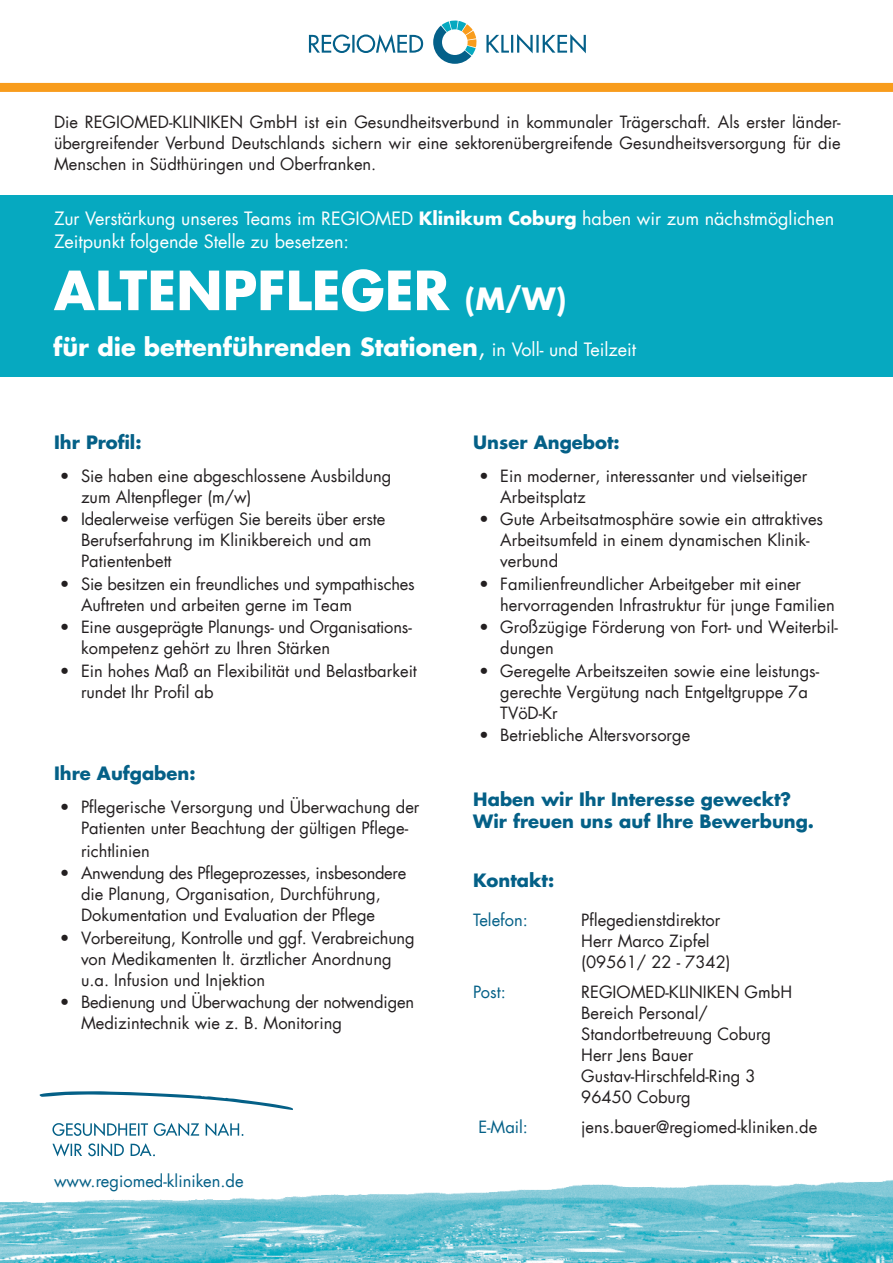
<style>
.page{position:relative;width:893px;height:1263px;background:#fff}
.page>*{position:absolute;margin:0;border:0;box-sizing:border-box;transform-origin:0 0}
.t1{font:700 52.5px "Futura Com";color:#fff}
.t2{font:700 24px "Futura Com";color:#fff}
.t3{font:18px/22.5px "Futura Com";color:#fff}
.t4{font:700 18px/22.5px "Futura Com";color:#046087}
.t5{font:16.5px/21px "Futura Com";color:#231f20}
.t6{font:16.5px "Futura Com";color:#046087}
.s1{font-weight:700}
.s2{font-size:30px}
.s3{font-weight:500}
.s4{font-weight:400;font-size:18px}
</style>
<div class="page">
<img style="left:0;top:1134px;width:893px;height:129px">
<svg style="left:433px;top:20px;width:44px;height:44px"></svg>
<svg style="left:309px;top:34px;width:114px;height:19px"></svg>
<svg style="left:486px;top:34px;width:100px;height:19px"></svg>
<div style="left:0;top:83px;width:893px;height:9px;background:#f89c1c"></div>
<svg style="left:52px;top:1123px;width:191px;height:13px"></svg>
<svg style="left:52px;top:1143px;width:103px;height:13px"></svg>
<svg style="left:39px;top:1091px;width:254px;height:19px"></svg>
<div style="left:0;top:196px;width:893px;height:181px;background:#06a9c0"></div>
<p class="t5" style="left:54px;top:112px;width:788px;text-align:justify">Die REGIOMED-KLINIKEN GmbH ist ein Gesundheitsverbund in kommunaler Trägerschaft. Als erster länder&shy;übergreifender Verbund Deutschlands sichern wir eine sektorenübergreifende Gesundheitsversorgung für die Menschen in Südthüringen und Oberfranken.</p>
<p class="t3" style="left:54px;top:207px;width:782px">Zur Verstärkung unseres Teams im REGIOMED <span class="s1">Klinikum Coburg</span> haben wir zum nächstmöglichen<br>Zeitpunkt folgende Stelle zu besetzen:</p>
<h1 class="t1" style="left:54px;top:250px;width:514px">ALTENPFLEGER <span class="s2">(M/W)</span></h1>
<h2 class="t2" style="left:53px;top:329px;width:585px">für die bettenführenden Stationen<span class="s3">,</span> <span class="s4">in Voll- und Teilzeit</span></h2>
<p class="t4" style="left:54px;top:430px;width:89px">Ihr Profil:</p>
<p class="t5" style="left:81px;top:465px;width:312px;text-indent:-21px">• Sie haben eine abgeschlossene Ausbildung zum Altenpfleger (m/w)</p>
<p class="t5" style="left:81px;top:508px;width:306px;text-indent:-21px">• Idealerweise verfügen Sie bereits über erste<br>Berufserfahrung im Klinikbereich und am<br>Patientenbett</p>
<p class="t5" style="left:81px;top:573px;width:335px;text-indent:-21px">• Sie besitzen ein freundliches und sympathisches<br>Auftreten und arbeiten gerne im Team</p>
<p class="t5" style="left:81px;top:616px;width:332px;text-indent:-21px">• Eine ausgeprägte Planungs- und Organisations&shy;kompetenz gehört zu Ihren Stärken</p>
<p class="t5" style="left:81px;top:660px;width:337px;text-indent:-21px">• Ein hohes Maß an Flexibilität und Belastbarkeit rundet Ihr Profil ab</p>
<p class="t4" style="left:54px;top:762px;width:143px">Ihre Aufgaben:</p>
<p class="t5" style="left:81px;top:796px;width:340px;text-indent:-21px">• Pflegerische Versorgung und Überwachung der<br>Patienten unter Beachtung der gültigen Pflege-</p>
<p class="t5" style="left:81px;top:840px;width:70px">richtlinien</p>
<p class="t5" style="left:60px;top:862px;width:348px;text-align:center">• Anwendung des Pflegeprozesses, insbesondere die Planung, Organisation, Durchführung,<br>Dokumentation und Evaluation der Pflege</p>
<p class="t5" style="left:81px;top:927px;width:335px;text-indent:-21px">• Vorbereitung, Kontrolle und ggf. Verabreichung von Medikamenten lt. ärztlicher Anordnung u.a. Infusion und Injektion</p>
<p class="t5" style="left:81px;top:991px;width:335px;text-indent:-21px">• Bedienung und Überwachung der notwendigen<br>Medizintechnik wie z. B. Monitoring</p>
<p class="t6" style="left:54px;top:1170px;width:191px">www.regiomed-kliniken.de</p>
<p class="t4" style="left:473px;top:430px;width:148px">Unser Angebot:</p>
<p class="t5" style="left:500px;top:465px;width:309px;text-indent:-21px">• Ein moderner, interessanter und vielseitiger<br>Arbeitsplatz</p>
<p class="t5" style="left:500px;top:508px;width:324px;text-indent:-21px">• Gute Arbeitsatmosphäre sowie ein attraktives<br>Arbeitsumfeld in einem dynamischen Klinik&shy;verbund</p>
<p class="t5" style="left:500px;top:573px;width:336px;text-indent:-21px">• Familienfreundlicher Arbeitgeber mit einer hervorragenden Infrastruktur für junge Familien</p>
<p class="t5" style="left:500px;top:616px;width:339px;text-indent:-21px">• Großzügige Förderung von Fort- und Weiterbil&shy;dungen</p>
<p class="t5" style="left:500px;top:660px;width:320px;text-indent:-21px">• Geregelte Arbeitszeiten sowie eine leistungs&shy;gerechte Vergütung nach Entgeltgruppe 7a<br>TVöD-Kr</p>
<p class="t5" style="left:479px;top:724px;width:213px">• Betriebliche Altersvorsorge</p>
<p class="t4" style="left:473px;top:787px;width:342px">Haben wir Ihr Interesse geweckt?<br>Wir freuen uns auf Ihre Bewerbung.</p>
<p class="t4" style="left:473px;top:868px;width:82px">Kontakt:</p>
<p class="t6" style="left:473px;top:909px;width:56px">Telefon:</p>
<p class="t5" style="left:581px;top:909px;width:151px">Pflegedienstdirektor<br>Herr Marco Zipfel (09561/ 22 - 7342)</p>
<p class="t6" style="left:473px;top:981px;width:34px">Post:</p>
<p class="t5" style="left:581px;top:981px;width:212px">REGIOMED-KLINIKEN GmbH<br>Bereich Personal/<br>Standortbetreuung Coburg<br>Herr Jens Bauer<br>Gustav-Hirschfeld-Ring 3<br>96450 Coburg</p>
<p class="t6" style="left:478px;top:1116px;width:51px">E-Mail:</p>
<p class="t5" style="left:581px;top:1116px;width:237px">jens.bauer@regiomed-kliniken.de</p>
</div>
